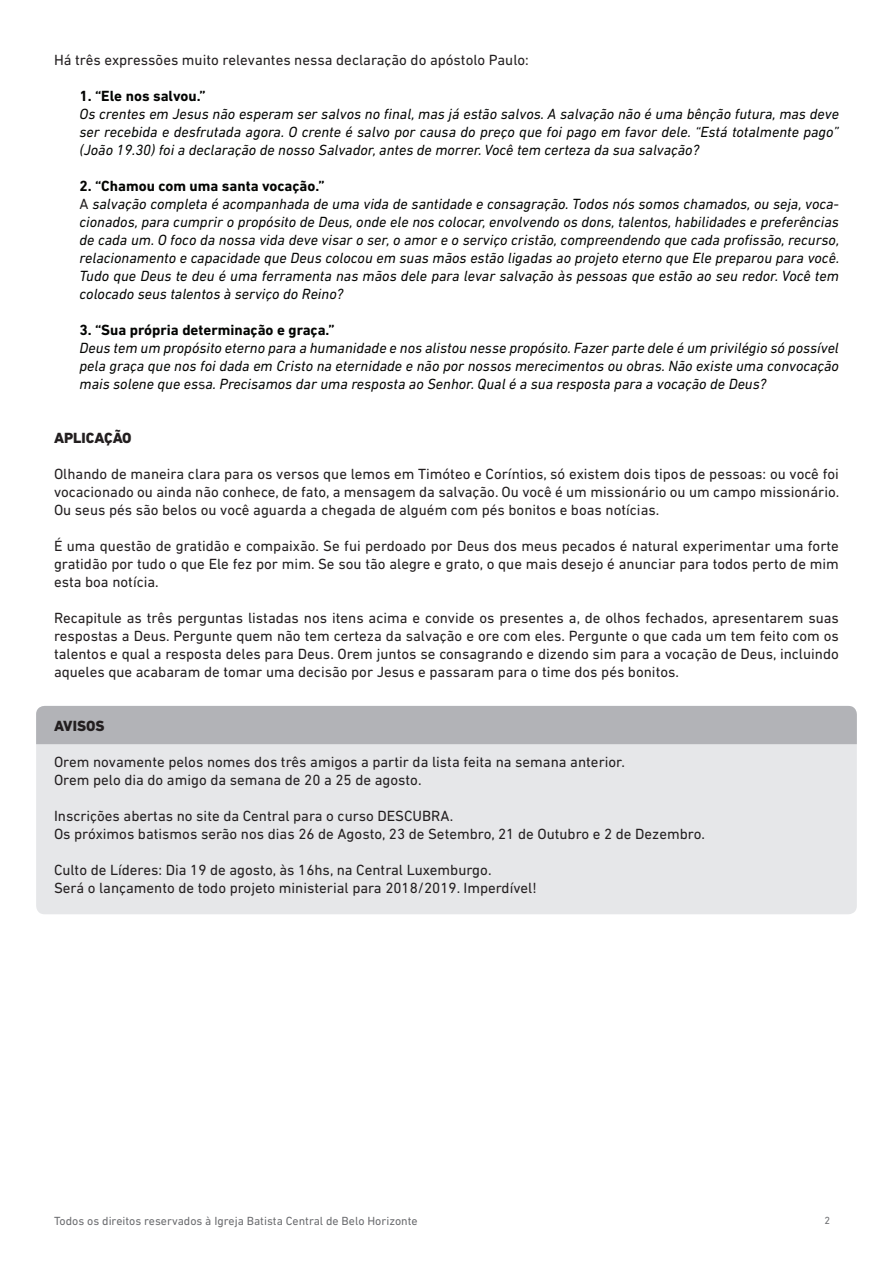
<style>
.page{position:relative;width:893px;height:1263px;background:#fff}
.page>*{position:absolute;margin:0;border:0;box-sizing:border-box;transform-origin:0 0}
.t1{font:15px/18px "DIN Next LT Pro";color:#231f20;text-align:justify}
.t2{font:italic 15px/18px "DIN Next LT Pro";color:#040503;text-align:justify}
.t3{font:700 15px "DIN Next LT Pro";color:#040503}
.t4{font:800 15px "DIN Next LT Pro";color:#231f20}
.t5{font:12px "DIN Next LT Pro";color:#6c6d70}
.t6{font:10.5px "DIN Next LT Pro";color:#6c6d70}
.s1{font-weight:700;font-style:normal}
.s2{font-style:normal;color:#231f20}
</style>
<div class="page">
<div style="left:36px;top:706px;width:821px;height:208px;background:#e6e7e9;border-radius:9px"></div>
<div style="left:36px;top:706px;width:821px;height:38px;background:#b2b3b7"></div>
<p class="t1" style="left:54px;top:51px;width:476px">Há três expressões muito relevantes nessa declaração do apóstolo Paulo:</p>
<p class="t3" style="left:80px;top:87px;width:128px">1. “Ele nos salvou.”</p>
<p class="t2" style="left:80px;top:105px;width:761px">Os crentes em Jesus não esperam ser salvos no final, mas já estão salvos. A salvação não é uma bênção futura, mas deve ser recebida e desfrutada agora. O crente é salvo por causa do preço que foi pago em favor dele. “Está totalmente pago” (João 19.30) foi a declaração de nosso Salvador, antes de morrer. Você tem certeza da sua salvação?</p>
<p class="t2" style="left:80px;top:177px;width:761px;text-align:left"><span class="s1">2. “Chamou com uma santa vocação.”<br></span><span class="s2">A</span> salvação completa é acompanhada de uma vida de santidade e consagração. Todos nós somos chamados, ou seja, voca&shy;cionados, para cumprir o propósito de Deus, onde ele nos colocar, envolvendo os dons, talentos, habilidades e preferências de cada um. O foco da nossa vida deve visar o ser, o amor e o serviço cristão, compreendendo que cada profissão, recurso, relacionamento e capacidade que Deus colocou em suas mãos estão ligadas ao projeto eterno que Ele preparou para você.<br>Tudo que Deus te deu é uma ferramenta nas mãos dele para levar salvação às pessoas que estão ao seu redor. Você tem colocado seus talentos à serviço do Reino?</p>
<p class="t3" style="left:80px;top:321px;width:257px">3. “Sua própria determinação e graça.”</p>
<p class="t2" style="left:80px;top:339px;width:761px">Deus tem um propósito eterno para a humanidade e nos alistou nesse propósito. Fazer parte dele é um privilégio só possível pela graça que nos foi dada em Cristo na eternidade e não por nossos merecimentos ou obras. Não existe uma convocação mais solene que es<span class="s2">s</span>a. Precisamos dar uma resposta ao Senhor. Qual é a sua resposta para a vocação de Deus?</p>
<p class="t4" style="left:54px;top:429px;width:79px">APLICAÇÃO</p>
<p class="t1" style="left:54px;top:465px;width:787px">Olhando de maneira clara para os versos que lemos em Timóteo e Coríntios, só existem dois tipos de pessoas: ou você foi vocacionado ou ainda não conhece, de fato, a mensagem da salvação. Ou você é um missionário ou um campo missionário.<br>Ou seus pés são belos ou você aguarda a chegada de alguém com pés bonitos e boas notícias.</p>
<p class="t1" style="left:54px;top:537px;width:786px">É uma questão de gratidão e compaixão. Se fui perdoado por Deus dos meus pecados é natural experimentar uma forte gratidão por tudo o que Ele fez por mim. Se sou tão alegre e grato, o que mais desejo é anunciar para todos perto de mim esta boa notícia.</p>
<p class="t1" style="left:54px;top:609px;width:786px">Recapitule as três perguntas listadas nos itens acima e convide os presentes a, de olhos fechados, apresentarem suas respostas a Deus. Pergunte quem não tem certeza da salvação e ore com eles. Pergunte o que cada um tem feito com os talentos e qual a resposta deles para Deus. Orem juntos se consagrando e dizendo sim para a vocação de Deus, incluindo aqueles que acabaram de tomar uma decisão por Jesus e passaram para o time dos pés bonitos.</p>
<p class="t4" style="left:54px;top:717px;width:52px">AVISOS</p>
<p class="t1" style="left:54px;top:753px;width:572px">Orem novamente pelos nomes dos três amigos a partir da lista feita na semana anterior.<br>Orem pelo dia do amigo da semana de 20 a 25 de agosto.</p>
<p class="t1" style="left:54px;top:807px;width:652px">Inscrições abertas no site da Central para o curso DESCUBRA.<br>Os próximos batismos serão nos dias 26 de Agosto, 23 de Setembro, 21 de Outubro e 2 de Dezembro.</p>
<p class="t1" style="left:54px;top:861px;width:484px">Culto de Líderes: Dia 19 de agosto, às 16hs, na Central Luxemburgo.<br>Será o lançamento de todo projeto ministerial para 2018/2019. Imperdível!</p>
<p class="t5" style="left:54px;top:1213px;width:365px">Todos os direitos reservados à Igreja Batista Central de Belo Horizonte</p>
<p class="t6" style="left:824px;top:1214px;width:7px">2</p>
</div>
